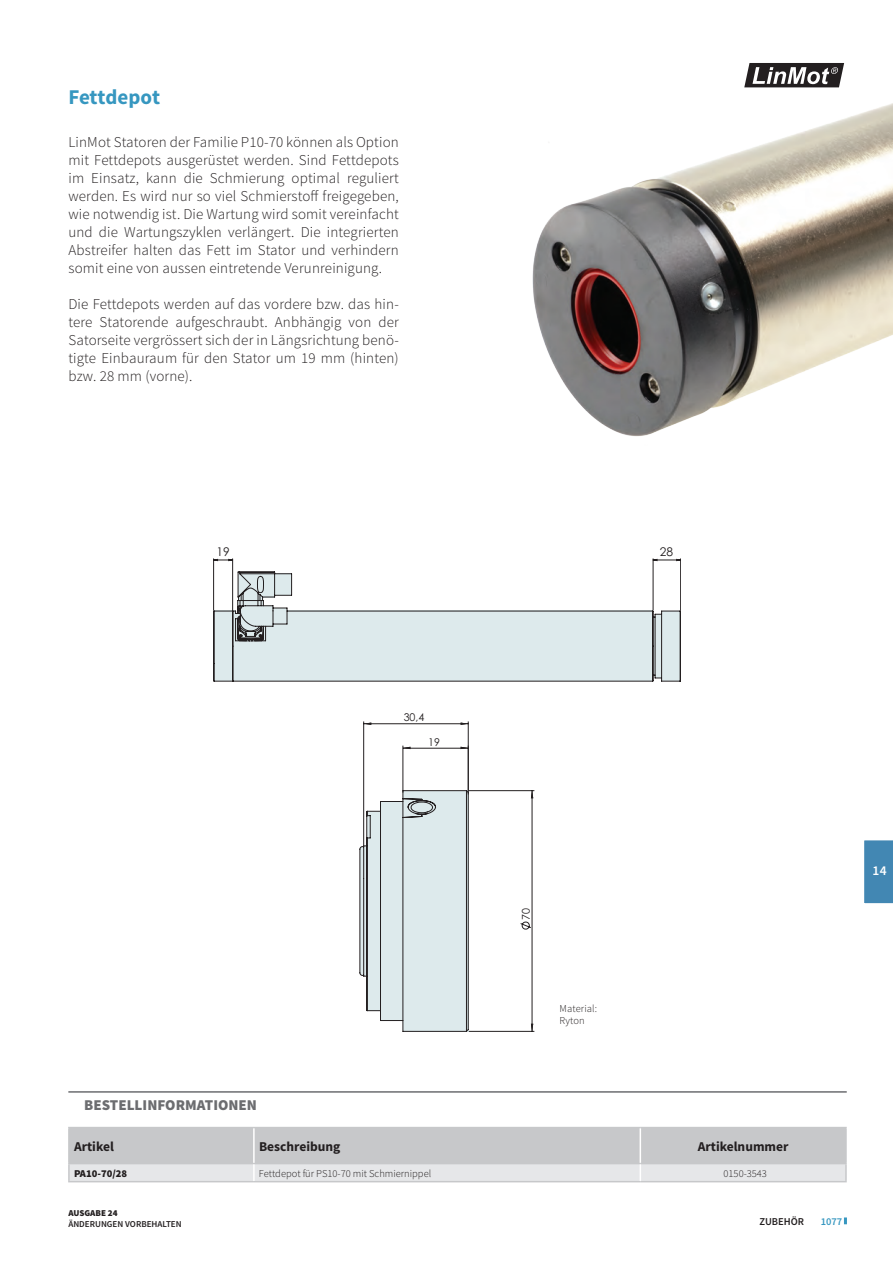
<style>
.page{position:relative;width:893px;height:1262px;background:#fff}
.page>*{position:absolute;margin:0;border:0;box-sizing:border-box;transform-origin:0 0}
.t1{font:700 21px "Source Sans Pro";color:#3697c0}
.t2{font:300 15px/18px "Source Sans Pro";letter-spacing:.01em;color:#231f20;text-align:justify}
.t3{font:900 15px "Source Sans Pro";color:#6c6d70}
.t4{font:700 13.5px "Source Sans Pro";color:#231f20}
.t5{font:600 13.5px "Source Sans Pro";color:#fff}
.t6{font:12px "Century Gothic";color:#231f20}
.t7{font:10.65px "Century Gothic";color:#231f20}
.WSTEP{font:300 10.5px "Source Sans Pro";color:#231f20}
.t8{font:900 10.5px "Source Sans Pro";color:#231f20}
.t9{font:600 10.5px "Source Sans Pro";color:#231f20}
.t10{font:600 10.5px "Source Sans Pro";color:#3697c0}
.t11{font:600 9px "Source Sans Pro";color:#231f20}
.t12{font:900 9px "Source Sans Pro";color:#231f20}
</style>
<div class="page">
<svg style="left:744px;top:63px;width:101px;height:22px"></svg>
<div style="left:864px;top:840px;width:29px;height:64px;background:#4287b3"></div>
<svg style="left:844px;top:1217px;width:3px;height:7px"></svg>
<img style="left:532px;top:85px;width:361px;height:352px">
<hr style="left:68px;top:1181px;width:186px;height:1px;background:#c7c8ca">
<hr style="left:254px;top:1181px;width:386px;height:1px;background:#c7c8ca">
<hr style="left:640px;top:1181px;width:206px;height:1px;background:#c7c8ca">
<svg style="left:68px;top:1127px;width:778px;height:54px;background:#d0d1d3"></svg>
<hr style="left:68px;top:1091px;width:778px;height:1px;background:#6c6d70">
<hr style="left:653px;top:559px;width:1px;height:51px;background:#231f20">
<hr style="left:680px;top:559px;width:1px;height:51px;background:#231f20">
<hr style="left:213px;top:559px;width:1px;height:51px;background:#231f20">
<hr style="left:232px;top:559px;width:1px;height:51px;background:#231f20">
<svg style="left:214px;top:559px;width:466px;height:2px"></svg>
<svg style="left:213px;top:571px;width:468px;height:110px"></svg>
<hr style="left:468px;top:721px;width:1px;height:70px;background:#231f20">
<hr style="left:363px;top:721px;width:1px;height:125px;background:#231f20">
<hr style="left:469px;top:1031px;width:65px;height:1px;background:#231f20">
<hr style="left:469px;top:790px;width:65px;height:1px;background:#231f20">
<hr style="left:403px;top:745px;width:1px;height:47px;background:#231f20">
<svg style="left:364px;top:722px;width:104px;height:3px"></svg>
<svg style="left:519px;top:790px;width:14px;height:241px"></svg>
<svg style="left:403px;top:747px;width:65px;height:2px"></svg>
<svg style="left:359px;top:789px;width:110px;height:243px;background:#d4dfe1"></svg>
<p class="t1" style="left:68px;top:84px;width:93px">Fettdepot</p>
<p class="t2" style="left:68px;top:133px;width:332px">LinMot Statoren der Familie P10-70 können als Option mit Fettdepots ausgerüstet werden. Sind Fettdepots im Einsatz, kann die Schmierung optimal reguliert werden. Es wird nur so viel Schmierstoff freigegeben, wie notwendig ist. Die Wartung wird somit vereinfacht und die Wartungszyklen verlängert. Die integrierten Abstreifer halten das Fett im Stator und verhindern somit eine von aussen eintretende Verunreinigung.</p>
<p class="t2" style="left:68px;top:295px;width:332px">Die Fettdepots werden auf das vordere bzw. das hin&shy;tere Statorende aufgeschraubt. Anbhängig von der Satorseite vergrössert sich der in Längsrichtung benö&shy;tigte Einbauraum für den Stator um 19 mm (hinten) bzw. 28 mm (vorne).</p>
<p class="t6" style="left:216px;top:543px;width:15px">19</p>
<p class="t6" style="left:660px;top:543px;width:15px">28</p>
<p class="t7" style="left:404px;top:710px;width:22px">30,4</p>
<p class="t7" style="left:428px;top:734px;width:13px">19</p>
<p class="t7" style="left:518px;top:919px;width:13px;rotate:-90deg">70</p>
<p class="t5" style="left:872px;top:862px;width:15px">14</p>
<p class="WSTEP" style="left:559px;top:1002px;width:39px">Material:</p>
<p class="WSTEP" style="left:559px;top:1014px;width:27px">Ryton</p>
<p class="t3" style="left:84px;top:1095px;width:18px">BESTELLIN</p>
<p class="t3" style="left:157px;top:1095px;width:81px">FORMATIONEN</p>
<p class="t4" style="left:74px;top:1137px;width:41px">Artikel</p>
<p class="t4" style="left:259px;top:1137px;width:83px">Beschreibung</p>
<p class="t4" style="left:698px;top:1137px;width:92px">Artikelnummer</p>
<p class="t8" style="left:74px;top:1166px;width:55px">PA10-70/28</p>
<p class="WSTEP" style="left:259px;top:1166px;width:174px">Fettdepot für PS10-70 mit Schmiernippel</p>
<p class="WSTEP" style="left:723px;top:1166px;width:45px">0150-3543</p>
<p class="t12" style="left:68px;top:1207px;width:51px">AUSGABE 24</p>
<p class="t11" style="left:68px;top:1218px;width:115px">ÄNDERUNGEN VORBEHALTEN</p>
<p class="t9" style="left:759px;top:1214px;width:46px">ZUBEHÖR</p>
<p class="t10" style="left:820px;top:1214px;width:23px">1077</p>
</div>
